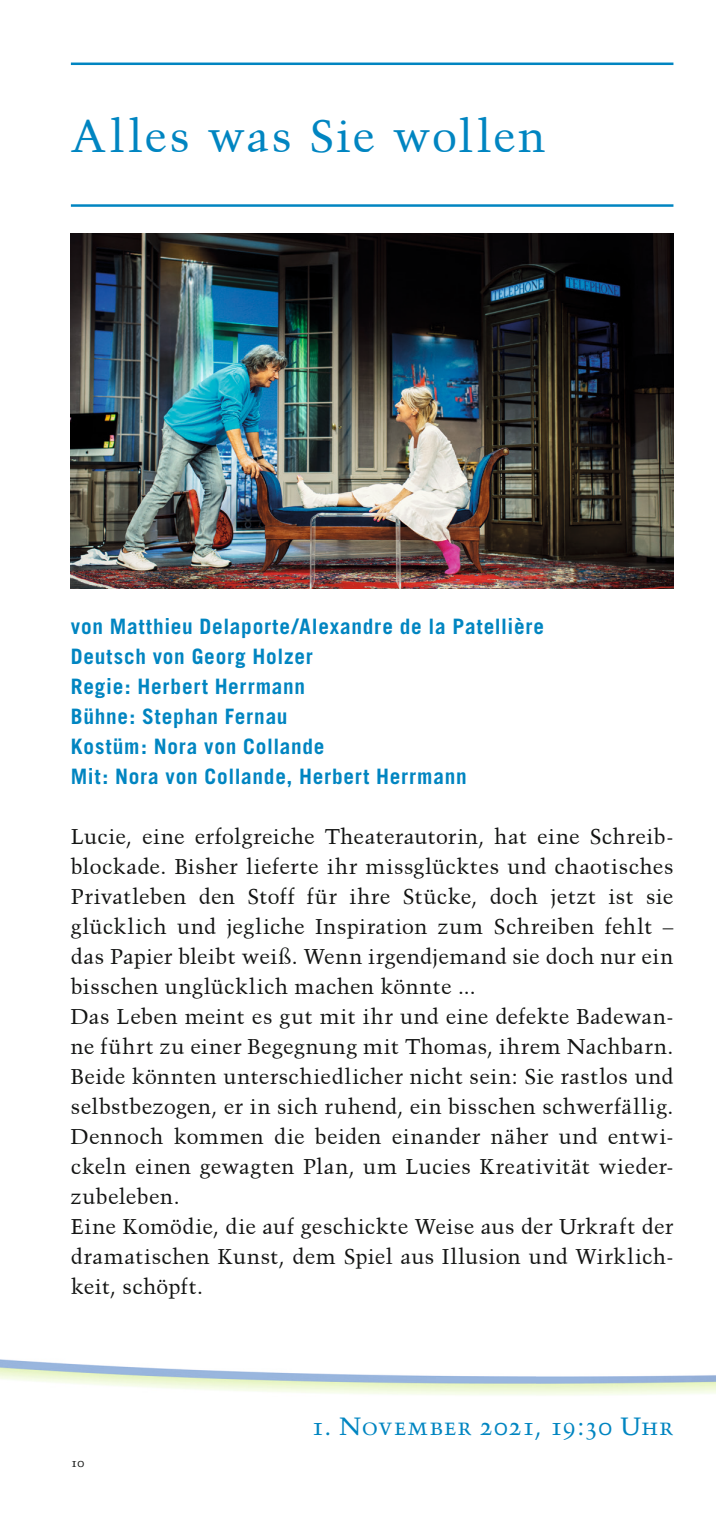
<style>
.page{position:relative;width:716px;height:1531px;background:#fff}
.page>*{position:absolute;margin:0;border:0;box-sizing:border-box;transform-origin:0 0}
.t1{font:45px "Trump Mediaeval Roman";letter-spacing:.035em;color:#0085c1}
.t2{font:25px "Trump Mediaeval SC";letter-spacing:.015em;color:#0085c1}
.t3{font:21.25px/30px "Trump Mediaeval Roman";letter-spacing:.02em;color:#131413}
.t4{font:700 21.25px/30px "Trade Gothic";letter-spacing:.035em;color:#0085c1}
.t5{font:12.5px "Trump Mediaeval SC";color:#131413}
</style>
<div class="page">
<hr style="left:71px;top:63px;width:602px;height:2px;background:#0085c1">
<hr style="left:71px;top:204px;width:602px;height:3px;background:#0085c1">
<img style="left:71px;top:234px;width:602px;height:354px">
<h1 class="t1" style="left:71px;top:109px;width:476px">Alles was Sie wollen</h1>
<p class="t4" style="left:71px;top:611px;width:475px">von Matthieu Delaporte/Alexandre de la Patellière<br>Deutsch von Georg Holzer<br>Regie: Herbert Herrmann<br>Bühne: Stephan Fernau<br>Kostüm: Nora von Collande<br>Mit: Nora von Collande, Herbert Herrmann</p>
<p class="t3" style="left:71px;top:821px;width:604px">Lucie, eine erfolgreiche Theaterautorin, hat eine Schreib&shy;blockade. Bisher lieferte ihr missglücktes und chaotisches Privatleben den Stoff für ihre Stücke, doch jetzt ist sie glücklich und jegliche Inspiration zum Schreiben fehlt – das Papier bleibt weiß. Wenn irgendjemand sie doch nur ein bisschen unglücklich machen könnte ...<br>Das Leben meint es gut mit ihr und eine defekte Badewan&shy;ne führt zu einer Begegnung mit Thomas, ihrem Nachbarn.<br>Beide könnten unterschiedlicher nicht sein: Sie rastlos und selbstbezogen, er in sich ruhend, ein bisschen schwerfällig.<br>Dennoch kommen die beiden einander näher und entwi&shy;ckeln einen gewagten Plan, um Lucies Kreativität wieder&shy;zubeleben.<br>Eine Komödie, die auf geschickte Weise aus der Urkraft der dramatischen Kunst, dem Spiel aus Illusion und Wirklich&shy;keit, schöpft.</p>
<p class="t5" style="left:71px;top:1455px;width:15px">10</p>
<p class="t2" style="left:311px;top:1412px;width:364px">1. November 2021, 19:30 Uhr</p>
</div>
